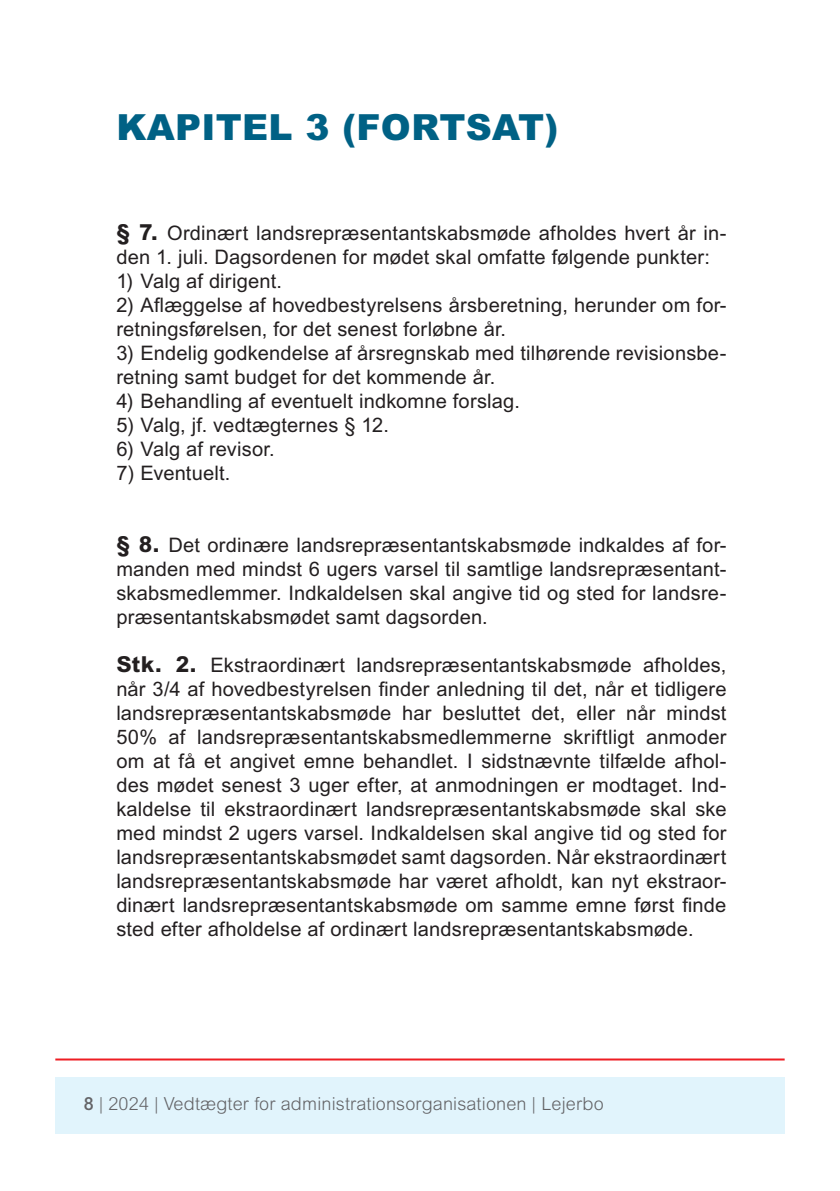
<style>
.page{position:relative;width:840px;height:1191px;background:#fff}
.page>*{position:absolute;margin:0;border:0;box-sizing:border-box;transform-origin:0 0}
.H_-_RUBRIK{font:900 36px "Arial MT Pro";letter-spacing:.01em;color:#006185}
.P_-_Brød_txt{font:20px/24px "Arial MT Pro";letter-spacing:.01em;color:#231f20}
.t1{font:300 18px "Arial MT Pro";letter-spacing:.01em;color:#636366}
.s1{font-weight:800;font-size:22px}
.s2{font-weight:500}
</style>
<div class="page">
<div style="left:55px;top:1077px;width:729px;height:57px;background:#e1f4fc"></div>
<hr style="left:55px;top:1058px;width:729px;height:2px;background:#ee1d23">
<p class="H_-_RUBRIK" style="left:116px;top:104px;width:443px">KAPITEL 3 (FORTSAT)</p>
<p class="P_-_Brød_txt" style="left:116px;top:222px;width:611px"><span class="s1">§ 7.</span> Ordinært landsrepræsentantskabsmøde afholdes hvert år in&shy;den 1. juli. Dagsordenen for mødet skal omfatte følgende punkter:</p>
<p class="P_-_Brød_txt" style="left:116px;top:270px;width:167px">1) Valg af dirigent.</p>
<p class="P_-_Brød_txt" style="left:116px;top:294px;width:611px">2) Aflæggelse af hovedbestyrelsens årsberetning, herunder om for&shy;retningsførelsen, for det senest forløbne år.</p>
<p class="P_-_Brød_txt" style="left:116px;top:342px;width:611px">3) Endelig godkendelse af årsregnskab med tilhørende revisionsbe&shy;retning samt budget for det kommende år.</p>
<p class="P_-_Brød_txt" style="left:116px;top:390px;width:405px">4) Behandling af eventuelt indkomne forslag.</p>
<p class="P_-_Brød_txt" style="left:116px;top:414px;width:274px">5) Valg, jf. vedtægternes § 12.</p>
<p class="P_-_Brød_txt" style="left:116px;top:438px;width:160px">6) Valg af revisor.</p>
<p class="P_-_Brød_txt" style="left:116px;top:462px;width:115px">7) Eventuelt.</p>
<p class="P_-_Brød_txt" style="left:116px;top:534px;width:611px;text-align:justify"><span class="s1">§ 8.</span> Det ordinære landsrepræsentantskabsmøde indkaldes af for&shy;manden med mindst 6 ugers varsel til samtlige landsrepræsentant&shy;skabsmedlemmer. Indkaldelsen skal angive tid og sted for landsre&shy;præsentantskabsmødet samt dagsorden.</p>
<p class="P_-_Brød_txt" style="left:116px;top:654px;width:611px;text-align:justify"><span class="s1">Stk. 2.</span> Ekstraordinært landsrepræsentantskabsmøde afholdes, når 3/4 af hovedbestyrelsen finder anledning til det, når et tidligere landsrepræsentantskabsmøde har besluttet det, eller når mindst 50% af landsrepræsentantskabsmedlemmerne skriftligt anmoder om at få et angivet emne behandlet. I sidstnævnte tilfælde afhol&shy;des mødet senest 3 uger efter, at anmodningen er modtaget. Ind&shy;kaldelse til ekstraordinært landsrepræsentantskabsmøde skal ske med mindst 2 ugers varsel. Indkaldelsen skal angive tid og sted for landsrepræsentantskabsmødet samt dagsorden. Når ekstraordinært landsrepræsentantskabsmøde har været afholdt, kan nyt ekstraor&shy;dinært landsrepræsentantskabsmøde om samme emne først finde sted efter afholdelse af ordinært landsrepræsentantskabsmøde.</p>
<p class="t1" style="left:84px;top:1092px;width:521px"><span class="s2">8</span> | 2024 | Vedtægter for administrationsorganisationen | Lejerbo</p>
</div>
